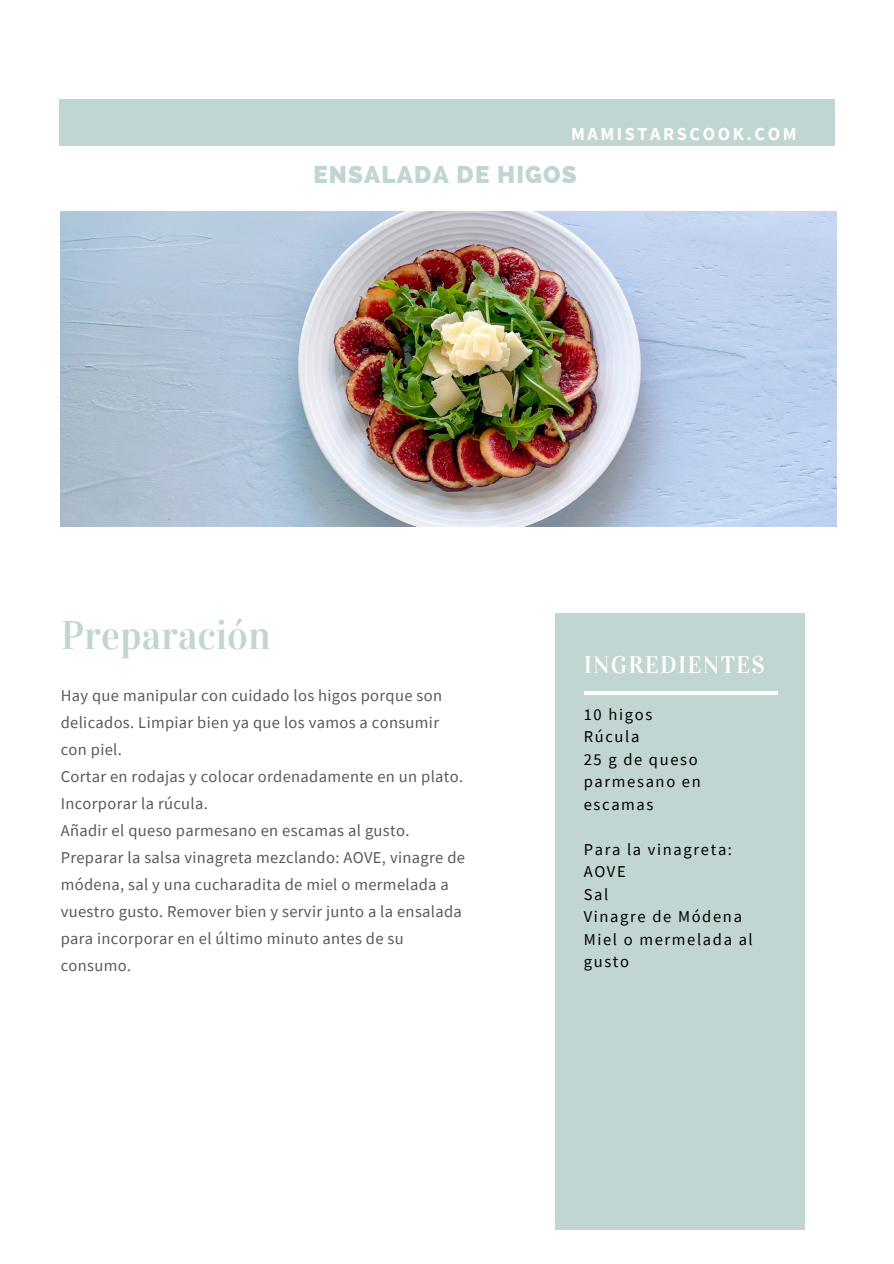
<style>
.page{position:relative;width:894px;height:1264px;background:#fff}
.page>*{position:absolute;margin:0;border:0;box-sizing:border-box;transform-origin:0 0}
.t1{font:39.75px "Vidaloka";color:#c1d5d3}
.t2{font:800 24px "Raleway";letter-spacing:.05em;color:#c1d5d3}
.t3{font:24px "Vidaloka";letter-spacing:.05em;color:#fff}
.t4{font:700 18.15px "Source Sans Pro";letter-spacing:.14em;color:#fff}
.t5{font:16.5px/27px "Source Sans Pro";letter-spacing:.02em;color:#595959}
.t6{font:16.5px/22.5px "Source Sans Pro";letter-spacing:.1em;color:#000}
</style>
<div class="page">
<div style="left:60px;top:99px;width:774px;height:47px;background:#c1d5d3"></div>
<img style="left:61px;top:211px;width:774px;height:315px">
<div style="left:555px;top:613px;width:249px;height:616px;background:#c1d5d3"></div>
<hr style="left:583px;top:691px;width:194px;height:3px;background:#fff">
<p class="t4" style="left:571px;top:122px;width:227px">MAMISTARSCOOK.COM</p>
<h2 class="t2" style="left:313px;top:160px;width:265px">ENSALADA DE HIGOS</h2>
<h1 class="t1" style="left:61px;top:611px;width:211px">Preparación</h1>
<p class="t5" style="left:61px;top:681px;width:405px">Hay que manipular con cuidado los higos porque son delicados. Limpiar bien ya que los vamos a consumir con piel.<br>Cortar en rodajas y colocar ordenadamente en un plato.<br>Incorporar la rúcula.<br>Añadir el queso parmesano en escamas al gusto.<br>Preparar la salsa vinagreta mezclando: AOVE, vinagre de módena, sal y una cucharadita de miel o mermelada a vuestro gusto. Remover bien y servir junto a la ensalada para incorporar en el último minuto antes de su consumo.</p>
<h2 class="t3" style="left:583px;top:650px;width:182px">INGREDIENTES</h2>
<p class="t6" style="left:583px;top:702px;width:118px">10 higos<br>Rúcula<br>25 g de queso parmesano en escamas</p>
<p class="t6" style="left:583px;top:837px;width:171px">Para la vinagreta:<br>AOVE<br>Sal<br>Vinagre de Módena<br>Miel o mermelada al gusto</p>
</div>
